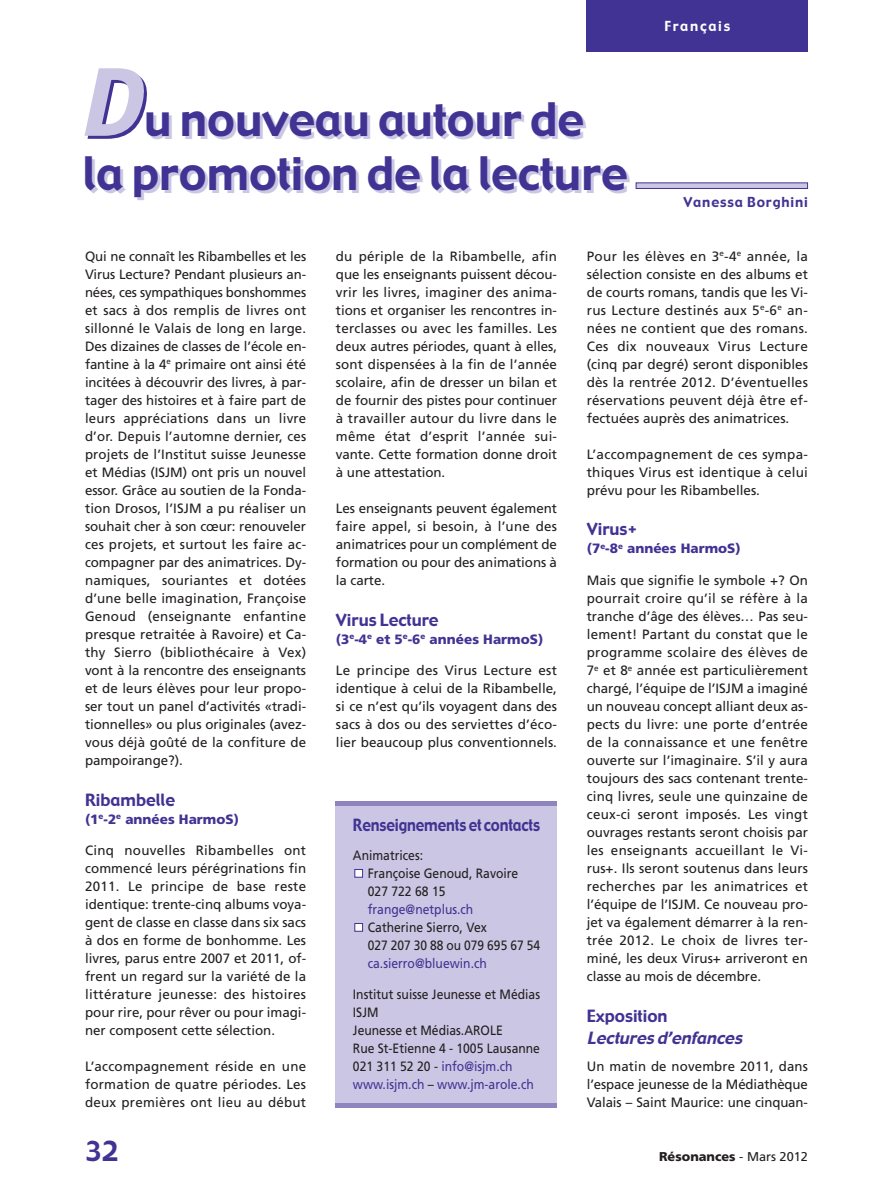
<style>
.page{position:relative;width:893px;height:1191px;background:#fff}
.page>*{position:absolute;margin:0;border:0;box-sizing:border-box;transform-origin:0 0}
.t1{font:45px/54px "Gadget";color:#413393}
.t2{font:27px "Gadget";color:#413393}
.t3{font:16.5px "Gadget";color:#413393}
.t4{font:16.5px "Gadget";color:#413393;scale:.88 1}
.t5{font:italic 16.5px "Gadget";color:#413393}
.t6{font:13.5px/18px "Frutiger";color:#231f20;text-align:justify}
.t7{font:13.5px/18px "Frutiger";color:#231f20;scale:.9 1}
.t8{font:900 13.5px "Frutiger";color:#413393}
.t9{font:13.5px "Frutiger";color:#413393;scale:.9 1}
.t10{font:13.5px "Gadget";letter-spacing:.06em;color:#413393}
.t11{font:13.5px "Gadget";letter-spacing:.125em;color:#fff}
.t12{font:900 12.75px "Frutiger";color:#231f20}
.s1{font-style:italic;font-size:90px;color:#cbc6e3}
.s2{color:#413393}
.s3{font-weight:400}
</style>
<div class="page">
<div style="left:636px;top:183px;width:171px;height:5px;background:#cbc6e3"></div>
<div style="left:636px;top:182px;width:172px;height:7px;border:1px solid #413393"></div>
<div style="left:587px;top:0;width:221px;height:51px;background:#413393"></div>
<div style="left:336px;top:801px;width:221px;height:306px;background:#cbc6e3"></div>
<div style="left:355px;top:870px;width:7px;height:7px;background:#fff"></div>
<div style="left:354px;top:869px;width:9px;height:8px;border:1px solid #413393"></div>
<div style="left:355px;top:924px;width:7px;height:7px;background:#fff"></div>
<div style="left:354px;top:923px;width:9px;height:8px;border:1px solid #413393"></div>
<hr style="left:336px;top:801px;width:221px;height:4px;background:#9084bf">
<hr style="left:336px;top:1103px;width:221px;height:4px;background:#9084bf">
<h1 class="t1" style="left:79px;top:95px;width:550px"><span class="s1">D</span>u nouveau autour de la promotion de la lecture</h1>
<p class="t11" style="left:664px;top:21px;width:67px">Français</p>
<p class="t10" style="left:683px;top:197px;width:126px">Vanessa Borghini</p>
<p class="t6" style="left:85px;top:248px;width:223px">Qui ne connaît les Ribambelles et les Virus Lecture? Pendant plusieurs an&shy;nées, ces sympathiques bonshommes et sacs à dos remplis de livres ont sillonné le Valais de long en large.<br>Des dizaines de classes de l’école en&shy;fantine à la 4<sup>e</sup> primaire ont ainsi été incitées à découvrir des livres, à par&shy;tager des histoires et à faire part de leurs appréciations dans un livre d’or. Depuis l’automne dernier, ces projets de l’Institut suisse Jeunesse et Médias (ISJM) ont pris un nouvel essor. Grâce au soutien de la Fonda&shy;tion Drosos, l’ISJM a pu réaliser un souhait cher à son cœur: renouveler ces projets, et surtout les faire ac&shy;compagner par des animatrices. Dy&shy;namiques, souriantes et dotées d’une belle imagination, Françoise Genoud (enseignante enfantine pres que retraitée à Ravoire) et Ca&shy;thy Sierro (bibliothécaire à Vex) vont à la rencontre des enseignants et de leurs élèves pour leur propo&shy;ser tout un panel d’activités «tradi&shy;tionnelles» ou plus originales (avez&shy;vous déjà goûté de la confiture de pampoirange?).</p>
<p class="t3" style="left:85px;top:793px;width:92px">Ribambelle</p>
<p class="t8" style="left:85px;top:813px;width:155px">(1<sup>e</sup>-2<sup>e</sup> années HarmoS)</p>
<p class="t6" style="left:85px;top:842px;width:223px">Cinq nouvelles Ribambelles ont commencé leurs pérégrinations fin 2011. Le principe de base reste identique: trente-cinq albums voya&shy;gent de classe en classe dans six sacs à dos en forme de bonhomme. Les livres, parus entre 2007 et 2011, of&shy;frent un regard sur la variété de la littérature jeunesse: des histoires pour rire, pour rêver ou pour imagi&shy;ner composent cette sélection.</p>
<p class="t6" style="left:85px;top:1058px;width:223px">L’accompagnement réside en une formation de quatre périodes. Les deux premières ont lieu au début</p>
<p class="t6" style="left:336px;top:248px;width:223px">du périple de la Ribambelle, afin que les enseignants puissent décou&shy;vrir les livres, imaginer des anima&shy;tions et organiser les rencontres in&shy;terclasses ou avec les familles. Les deux autres périodes, quant à elles, sont dispensées à la fin de l’année scolaire, afin de dresser un bilan et de fournir des pistes pour continuer à travailler autour du livre dans le même état d’esprit l’année sui&shy;vante. Cette formation donne droit à une attestation.</p>
<p class="t6" style="left:336px;top:500px;width:223px">Les enseignants peuvent également faire appel, si besoin, à l’une des animatrices pour un complément de formation ou pour des animations à la carte.</p>
<p class="t3" style="left:336px;top:613px;width:104px">Virus Lecture</p>
<p class="t8" style="left:336px;top:633px;width:209px">(3<sup>e</sup>-4<sup>e</sup> et 5<sup>e</sup>-6<sup>e</sup> années HarmoS)</p>
<p class="t6" style="left:336px;top:662px;width:223px">Le principe des Virus Lecture est identique à celui de la Ribambelle, si ce n’est qu’ils voyagent dans des sacs à dos ou des serviettes d’éco&shy;lier beaucoup plus conventionnels.</p>
<p class="t4" style="left:353px;top:818px;width:214px">Renseignements et contacts</p>
<p class="t7" style="left:368px;top:847px;width:169px;text-indent:-15px">Animatrices:<br>Françoise Genoud, Ravoire<br>027 722 68 15</p>
<p class="t9" style="left:368px;top:903px;width:119px">frange@netplus.ch</p>
<p class="t7" style="left:368px;top:919px;width:193px">Catherine Sierro, Vex<br>027 207 30 88 ou 079 695 67 54</p>
<p class="t9" style="left:368px;top:957px;width:134px">ca.sierro@bluewin.ch</p>
<p class="t7" style="left:353px;top:986px;width:209px">Institut suisse Jeunesse et Médias<br>ISJM<br>Jeunesse et Médias.AROLE<br>Rue St-Etienne 4 - 1005 Lausanne<br>021 311 52 20 - <span class="s2">info@isjm.ch www.isjm.ch</span> – <span class="s2">www.jm-arole.ch</span></p>
<p class="t6" style="left:587px;top:248px;width:223px">Pour les élèves en 3<sup>e</sup>-4<sup>e</sup> année, la sélection consiste en des albums et de courts romans, tandis que les Vi&shy;rus Lecture destinés aux 5<sup>e</sup>-6<sup>e</sup> an&shy;nées ne contient que des romans.<br>Ces dix nouveaux Virus Lecture (cinq par degré) seront disponibles dès la rentrée 2012. D’éventuelles réservations peuvent déjà être ef&shy;fectuées auprès des animatrices.</p>
<p class="t6" style="left:587px;top:446px;width:223px">L’accompagnement de ces sympa&shy;thiques Virus est identique à celui prévu pour les Ribambelles.</p>
<p class="t3" style="left:587px;top:523px;width:52px">Virus+</p>
<p class="t8" style="left:587px;top:543px;width:155px">(7<sup>e</sup>-8<sup>e</sup> années HarmoS)</p>
<p class="t6" style="left:587px;top:572px;width:223px">Mais que signifie le symbole +? On pourrait croire qu’il se réfère à la tranche d’âge des élèves… Pas seu&shy;lement! Partant du constat que le programme scolaire des élèves de 7<sup>e</sup> et 8<sup>e</sup> année est particulièrement chargé, l’équipe de l’ISJM a imaginé un nouveau concept alliant deux as&shy;pects du livre: une porte d’entrée de la connaissance et une fenêtre ouverte sur l’imaginaire. S’il y aura toujours des sacs contenant trente&shy;cinq livres, seule une quinzaine de ceux-ci seront imposés. Les vingt ouvrages restants seront choisis par les enseignants accueillant le Vi&shy;rus+. Ils seront soutenus dans leurs recherches par les animatrices et l’équipe de l’ISJM. Ce nouveau pro&shy;jet va également démarrer à la ren&shy;trée 2012. Le choix de livres ter&shy;miné, les deux Virus+ arriveront en classe au mois de décembre.</p>
<p class="t3" style="left:587px;top:1009px;width:82px">Exposition</p>
<p class="t5" style="left:587px;top:1031px;width:160px">Lectures d’enfances</p>
<p class="t6" style="left:587px;top:1058px;width:223px">Un matin de novembre 2011, dans l’espace jeunesse de la Médiathèque Valais – Saint Maurice: une cinquan-</p>
<h2 class="t2" style="left:85px;top:1141px;width:35px">32</h2>
<p class="t12" style="left:659px;top:1151px;width:150px">Résonances <span class="s3">- Mars 2012</span></p>
</div>
